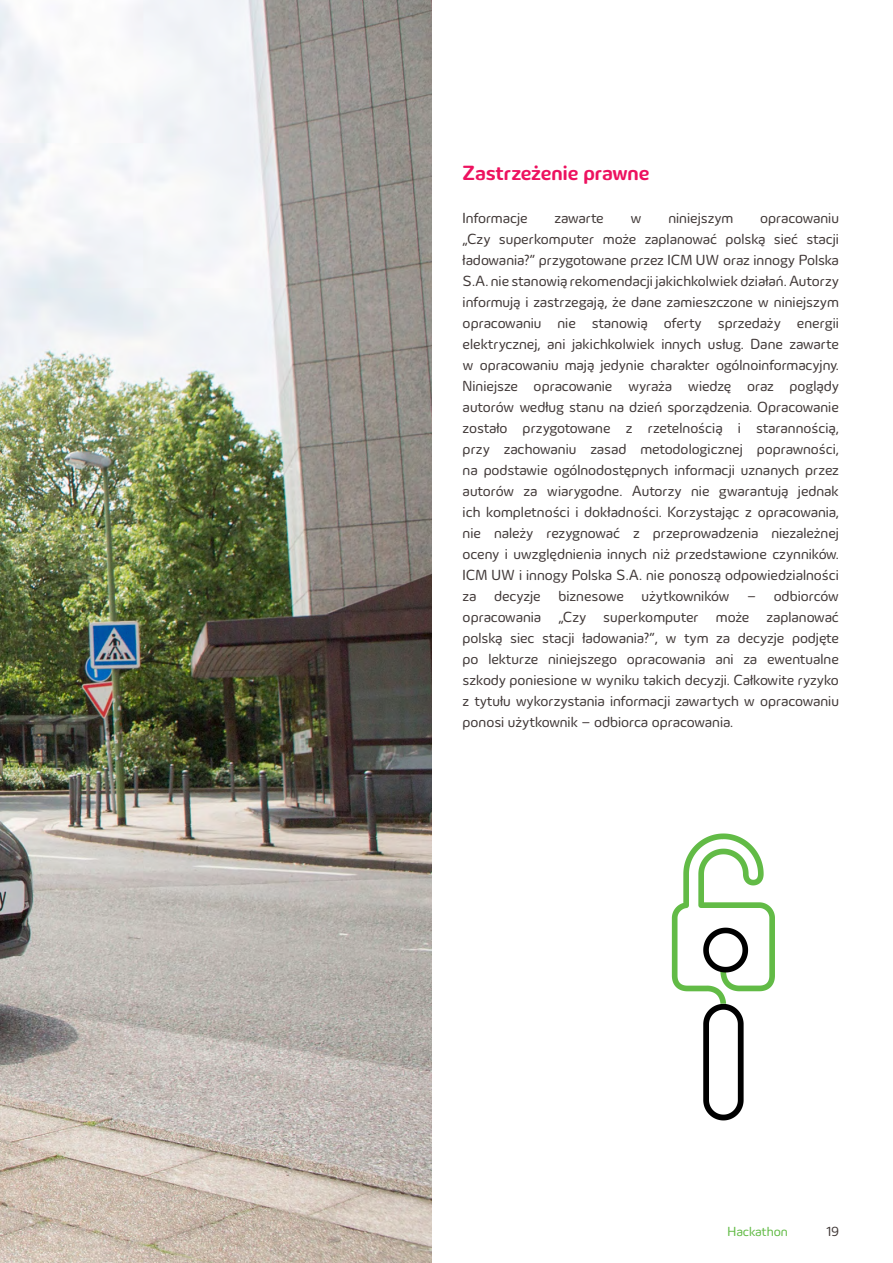
<style>
.page{position:relative;width:893px;height:1263px;background:#fff}
.page>*{position:absolute;margin:0;border:0;box-sizing:border-box;transform-origin:0 0}
.t1{font:700 21px "Innogy";letter-spacing:-.005em;color:#ed125f}
.t2{font:15px/21px "Innogy";color:#403837;text-align:justify}
.t3{font:15px "Innogy";letter-spacing:-.02em;color:#403837}
.t4{font:13.5px "Innogy";color:#62bb46}
.t5{font:13.5px "Innogy";color:#403837}
</style>
<div class="page">
<img style="left:0;top:0;width:432px;height:1263px">
<svg style="left:672px;top:833px;width:103px;height:287px"></svg>
<h1 class="t1" style="left:463px;top:161px;width:188px">Zastrzeżenie prawne</h1>
<p class="t2" style="left:463px;top:208px;width:67px">Informacje</p>
<p class="t3" style="left:554px;top:209px;width:51px">zawarte</p>
<p class="t2" style="left:630px;top:208px;width:13px">w</p>
<p class="t2" style="left:668px;top:208px;width:67px">niniejszym</p>
<p class="t2" style="left:463px;top:208px;width:378px;text-indent:297px">opracowaniu „Czy superkomputer może zaplanować polską sieć stacji ładowania?” przygotowane przez ICM UW oraz innogy Polska S.A. nie stanowią rekomendacji jakichkolwiek działań. Autorzy informują i zastrzegają, że dane zamieszczone w niniejszym opracowaniu nie stanowią oferty sprzedaży energii elektrycznej, ani jakichkolwiek innych usług. Dane zawarte w opracowaniu mają jedynie charakter ogólnoinformacyjny.<br>Niniejsze opracowanie wyraża wiedzę oraz poglądy autorów według stanu na dzień sporządzenia. Opracowanie zostało przygotowane z rzetelnością i starannością, przy zachowaniu zasad metodologicznej poprawności, na podstawie ogólnodostępnych informacji uznanych przez autorów za wiarygodne. Autorzy nie gwarantują jednak ich kompletności i dokładności. Korzystając z opracowania, nie należy rezygnować z przeprowadzenia niezależnej oceny i uwzględnienia innych niż przedstawione czynników.<br>ICM UW i innogy Polska S.A. nie ponoszą odpowiedzialności za decyzje biznesowe użytkowników – odbiorców opracowania „Czy superkomputer może zaplanować polską siec stacji ładowania?”, w tym za decyzje podjęte po lekturze niniejszego opracowania ani za ewentualne szkody poniesione w wyniku takich decyzji. Całkowite ryzyko z tytułu wykorzystania informacji zawartych w opracowaniu ponosi użytkownik – odbiorca opracowania.</p>
<p class="t4" style="left:727px;top:1224px;width:62px">Hackathon</p>
<p class="t5" style="left:826px;top:1224px;width:14px">19</p>
</div>
